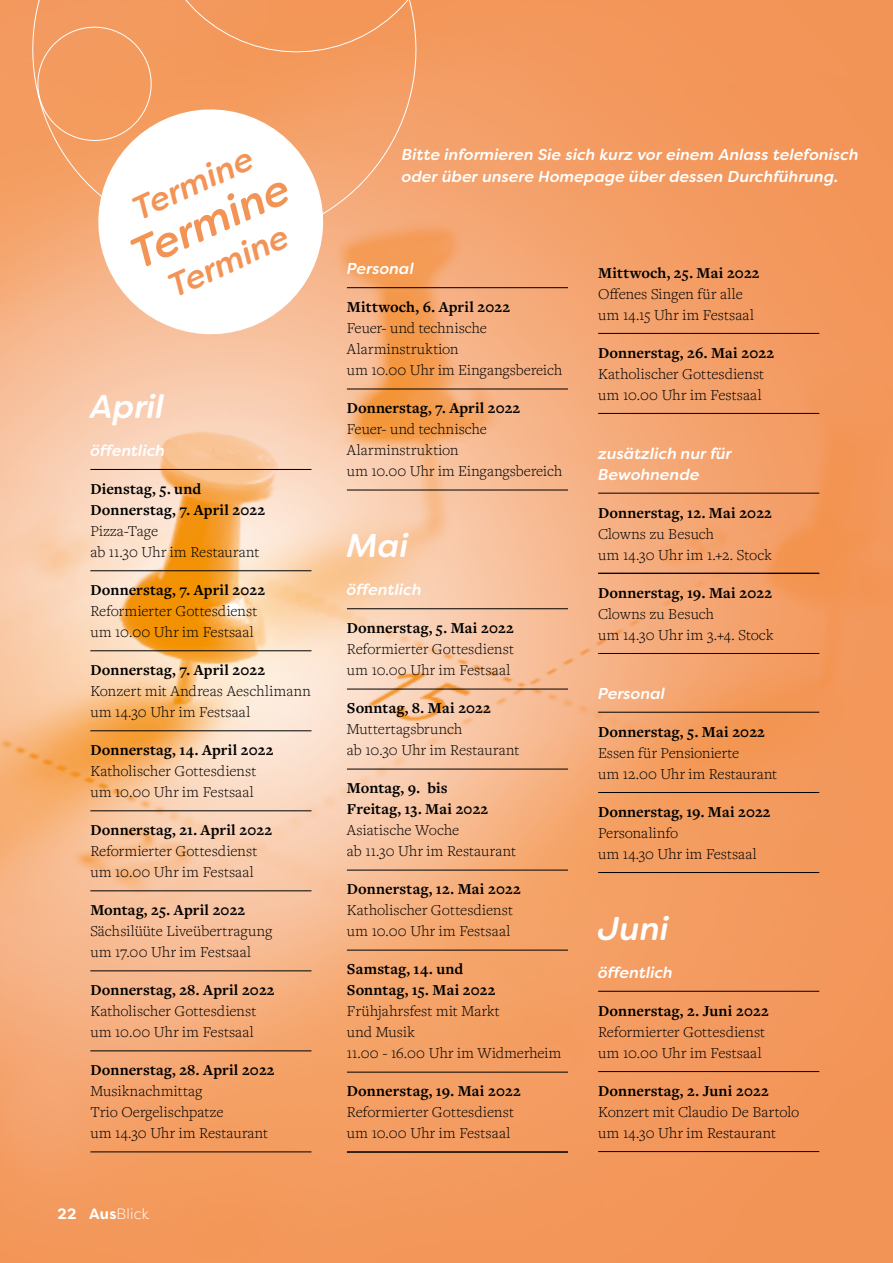
<style>
.page{position:relative;width:893px;height:1263px;background:#fff}
.page>*{position:absolute;margin:0;border:0;box-sizing:border-box;transform-origin:0 0}
.t1{font:italic 500 43.5px "Filson Soft";color:#f39457}
.t2{font:italic 500 33px "Filson Soft";color:#f39457}
.t3{font:italic 500 33px "Filson Soft";color:#fff}
.t4{font:300 15.75px/21px "Freight Text Pro";letter-spacing:.005em;color:#000}
.t5{font:700 15.75px/21px "Freight Text Pro";letter-spacing:.01em;color:#000}
.t6{font:italic 500 15.75px/21px "Filson Soft";letter-spacing:.005em;color:#fff}
.t7{font:700 15px "Filson Soft";color:#fff}
.s1{font-weight:300}
</style>
<div class="page">
<img style="left:0;top:0;width:893px;height:1263px">
<svg style="left:8px;top:0;width:451px;height:267px;background:#f39e65"></svg>
<hr style="left:598px;top:333px;width:221px;height:1px;background:#000">
<hr style="left:598px;top:413px;width:221px;height:1px;background:#000">
<hr style="left:598px;top:493px;width:221px;height:1px;background:#000">
<hr style="left:598px;top:573px;width:221px;height:1px;background:#000">
<hr style="left:598px;top:653px;width:221px;height:1px;background:#000">
<hr style="left:598px;top:712px;width:221px;height:1px;background:#000">
<hr style="left:598px;top:792px;width:221px;height:1px;background:#000">
<hr style="left:598px;top:872px;width:221px;height:1px;background:#000">
<hr style="left:598px;top:991px;width:221px;height:1px;background:#000">
<hr style="left:598px;top:1071px;width:221px;height:1px;background:#000">
<hr style="left:598px;top:1151px;width:221px;height:1px;background:#000">
<hr style="left:347px;top:287px;width:221px;height:1px;background:#000">
<hr style="left:347px;top:389px;width:221px;height:1px;background:#000">
<hr style="left:347px;top:490px;width:221px;height:1px;background:#000">
<hr style="left:347px;top:608px;width:221px;height:1px;background:#000">
<hr style="left:347px;top:689px;width:221px;height:1px;background:#000">
<hr style="left:347px;top:769px;width:221px;height:1px;background:#000">
<hr style="left:347px;top:870px;width:221px;height:1px;background:#000">
<hr style="left:347px;top:950px;width:221px;height:1px;background:#000">
<hr style="left:347px;top:1072px;width:221px;height:1px;background:#000">
<hr style="left:347px;top:1152px;width:221px;height:1px;background:#000">
<hr style="left:347px;top:1151px;width:221px;height:1px;background:#000">
<svg style="left:84px;top:95px;width:254px;height:254px"></svg>
<hr style="left:90px;top:469px;width:221px;height:1px;background:#000">
<hr style="left:90px;top:570px;width:221px;height:1px;background:#000">
<hr style="left:90px;top:650px;width:221px;height:1px;background:#000">
<hr style="left:90px;top:730px;width:221px;height:1px;background:#000">
<hr style="left:90px;top:810px;width:221px;height:1px;background:#000">
<hr style="left:90px;top:890px;width:221px;height:1px;background:#000">
<hr style="left:90px;top:970px;width:221px;height:1px;background:#000">
<hr style="left:90px;top:1050px;width:221px;height:1px;background:#000">
<hr style="left:90px;top:1151px;width:221px;height:1px;background:#000">
<h2 class="t2" style="left:126px;top:191px;width:130px;rotate:-25deg">Termine</h2>
<h1 class="t1" style="left:122px;top:230px;width:171px;rotate:-24deg">Termine</h1>
<h2 class="t2" style="left:161px;top:269px;width:130px;rotate:-25deg">Termine</h2>
<h2 class="t3" style="left:90px;top:385px;width:76px">April</h2>
<p class="t6" style="left:90px;top:440px;width:76px">öffentlich</p>
<p class="t5" style="left:90px;top:478px;width:176px">Dienstag, 5. und<br>Donnerstag, 7. April 2022</p>
<p class="t4" style="left:90px;top:520px;width:171px">Pizza-Tage<br>ab 11.30 Uhr im Restaurant</p>
<p class="t5" style="left:90px;top:579px;width:176px">Donnerstag, 7. April 2022</p>
<p class="t4" style="left:90px;top:600px;width:169px">Reformierter Gottesdienst um 10.00 Uhr im Festsaal</p>
<p class="t5" style="left:90px;top:659px;width:176px">Donnerstag, 7. April 2022</p>
<p class="t4" style="left:90px;top:680px;width:222px">Konzert mit Andreas Aeschlimann um 14.30 Uhr im Festsaal</p>
<p class="t5" style="left:90px;top:739px;width:185px">Donnerstag, 14. April 2022</p>
<p class="t4" style="left:90px;top:760px;width:168px">Katholischer Gottesdienst um 10.00 Uhr im Festsaal</p>
<p class="t5" style="left:90px;top:819px;width:183px">Donnerstag, 21. April 2022</p>
<p class="t4" style="left:90px;top:840px;width:169px">Reformierter Gottesdienst um 10.00 Uhr im Festsaal</p>
<p class="t5" style="left:90px;top:899px;width:156px">Montag, 25. April 2022</p>
<p class="t4" style="left:90px;top:920px;width:183px">Sächsilüüte Liveübertragung um 17.00 Uhr im Festsaal</p>
<p class="t5" style="left:90px;top:979px;width:186px">Donnerstag, 28. April 2022</p>
<p class="t4" style="left:90px;top:1000px;width:168px">Katholischer Gottesdienst um 10.00 Uhr im Festsaal</p>
<p class="t5" style="left:90px;top:1059px;width:186px">Donnerstag, 28. April 2022</p>
<p class="t4" style="left:90px;top:1080px;width:179px">Musiknachmittag<br>Trio Oergelischpatze<br>um 14.30 Uhr im Restaurant</p>
<p class="t7" style="left:58px;top:1204px;width:93px">22 Aus<span class="s1">Blick</span></p>
<p class="t6" style="left:402px;top:144px;width:458px;line-height:22px">Bitte informieren Sie sich kurz vor einem Anlass telefonisch oder über unsere Homepage über dessen Durchführung.</p>
<p class="t6" style="left:347px;top:258px;width:69px">Personal</p>
<p class="t5" style="left:347px;top:296px;width:165px">Mittwoch, 6. April 2022</p>
<p class="t4" style="left:347px;top:317px;width:217px">Feuer- und technische<br>Alarminstruktion<br>um 10.00 Uhr im Eingangsbereich</p>
<p class="t5" style="left:347px;top:397px;width:175px">Donnerstag, 7. April 2022</p>
<p class="t4" style="left:347px;top:418px;width:217px">Feuer- und technische<br>Alarminstruktion<br>um 10.00 Uhr im Eingangsbereich</p>
<h2 class="t3" style="left:347px;top:524px;width:63px">Mai</h2>
<p class="t6" style="left:347px;top:579px;width:76px">öffentlich</p>
<p class="t5" style="left:347px;top:617px;width:168px">Donnerstag, 5. Mai 2022</p>
<p class="t4" style="left:347px;top:638px;width:169px">Reformierter Gottesdienst um 10.00 Uhr im Festsaal</p>
<p class="t5" style="left:347px;top:697px;width:146px">Sonntag, 8. Mai 2022</p>
<p class="t4" style="left:347px;top:718px;width:174px">Muttertagsbrunch<br>ab 10.30 Uhr im Restaurant</p>
<p class="t5" style="left:347px;top:777px;width:143px">Montag, 9. bis<br>Freitag, 13. Mai 2022</p>
<p class="t4" style="left:347px;top:819px;width:171px">Asiatische Woche<br>ab 11.30 Uhr im Restaurant</p>
<p class="t5" style="left:347px;top:878px;width:175px">Donnerstag, 12. Mai 2022</p>
<p class="t4" style="left:347px;top:899px;width:168px">Katholischer Gottesdienst um 10.00 Uhr im Festsaal</p>
<p class="t5" style="left:347px;top:958px;width:150px">Samstag, 14. und<br>Sonntag, 15. Mai 2022</p>
<p class="t4" style="left:347px;top:1000px;width:216px">Frühjahrsfest mit Markt<br>und Musik<br>11.00 - 16.00 Uhr im Widmerheim</p>
<p class="t5" style="left:347px;top:1080px;width:175px">Donnerstag, 19. Mai 2022</p>
<p class="t4" style="left:347px;top:1101px;width:169px">Reformierter Gottesdienst um 10.00 Uhr im Festsaal</p>
<p class="t5" style="left:598px;top:261px;width:163px">Mittwoch, 25. Mai 2022</p>
<p class="t4" style="left:598px;top:282px;width:157px">Offenes Singen für alle um 14.15 Uhr im Festsaal</p>
<p class="t5" style="left:598px;top:341px;width:177px">Donnerstag, 26. Mai 2022</p>
<p class="t4" style="left:598px;top:362px;width:168px">Katholischer Gottesdienst um 10.00 Uhr im Festsaal</p>
<p class="t6" style="left:598px;top:443px;width:135px">zusätzlich nur für<br>Bewohnende</p>
<p class="t5" style="left:598px;top:501px;width:175px">Donnerstag, 12. Mai 2022</p>
<p class="t4" style="left:598px;top:522px;width:175px">Clowns zu Besuch<br>um 14.30 Uhr im 1.+2. Stock</p>
<p class="t5" style="left:598px;top:581px;width:175px">Donnerstag, 19. Mai 2022</p>
<p class="t4" style="left:598px;top:602px;width:177px">Clowns zu Besuch<br>um 14.30 Uhr im 3.+4. Stock</p>
<p class="t6" style="left:598px;top:682px;width:69px">Personal</p>
<p class="t5" style="left:598px;top:720px;width:168px">Donnerstag, 5. Mai 2022</p>
<p class="t4" style="left:598px;top:741px;width:181px">Essen für Pensionierte<br>um 12.00 Uhr im Restaurant</p>
<p class="t5" style="left:598px;top:800px;width:174px">Donnerstag, 19. Mai 2022</p>
<p class="t4" style="left:598px;top:821px;width:160px">Personalinfo<br>um 14.30 Uhr im Festsaal</p>
<h2 class="t3" style="left:598px;top:907px;width:72px">Juni</h2>
<p class="t6" style="left:598px;top:962px;width:76px">öffentlich</p>
<p class="t5" style="left:598px;top:1000px;width:172px">Donnerstag, 2. Juni 2022</p>
<p class="t4" style="left:598px;top:1021px;width:169px">Reformierter Gottesdienst um 10.00 Uhr im Festsaal</p>
<p class="t5" style="left:598px;top:1080px;width:172px">Donnerstag, 2. Juni 2022</p>
<p class="t4" style="left:598px;top:1101px;width:203px">Konzert mit Claudio De Bartolo um 14.30 Uhr im Restaurant</p>
</div>
